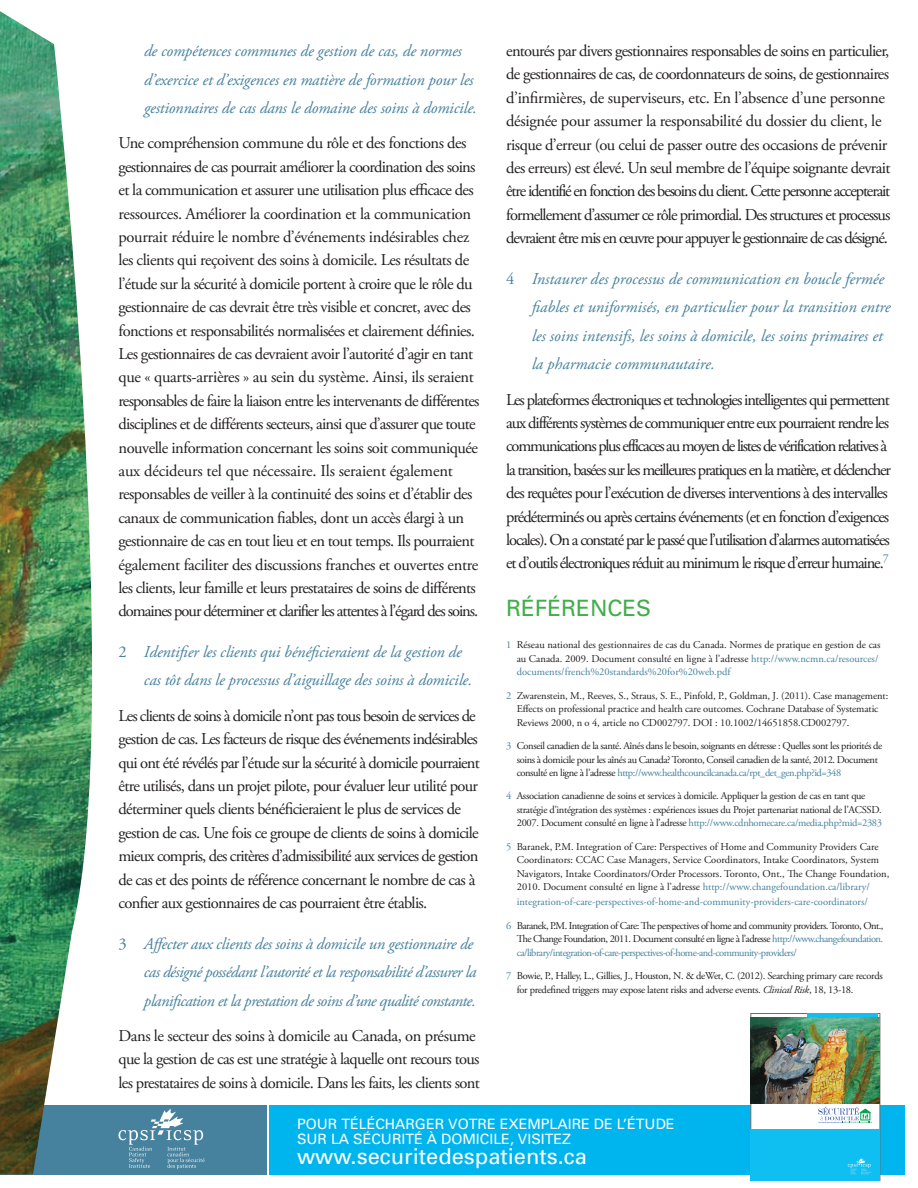
<style>
.page{position:relative;width:918px;height:1188px;background:#fff}
.page>*{position:absolute;margin:0;border:0;box-sizing:border-box;transform-origin:0 0}
.t1{font:22.5px "Univers";color:#40ae49}
.t2{font:21.9px "Univers";color:#fff}
.t3{font:16.5px/23.4px "Adobe Garamond Pro";letter-spacing:-.04em;color:#231f20}
.t4{font:16.5px/23.4px "Adobe Garamond Pro";letter-spacing:-.07em;color:#231f20}
.t5{font:italic 16.5px/28.5px "Adobe Garamond Pro";letter-spacing:-.01em;color:#46819e}
.t6{font:italic 16.5px/28.5px "Adobe Garamond Pro";letter-spacing:-.035em;color:#46819e}
.t7{font:14.25px/15px "Univers";color:#fff}
.t8{font:10.5px/13.5px "Adobe Garamond Pro";letter-spacing:-.02em;color:#231f20}
.t9{font:10.5px/13.5px "Adobe Garamond Pro";color:#231f20}
.t10{font:10.5px/13.5px "Adobe Garamond Pro";letter-spacing:-.04em;color:#231f20}
.t11{font:10.5px "Adobe Garamond Pro";color:#46819e}
.s1{font-style:normal}
.s2{color:#46819e}
.s3{font-style:italic}
</style>
<div class="page">
<div style="left:0;top:1105px;width:267px;height:70px;background:#46819e"></div>
<div style="left:269px;top:1105px;width:635px;height:70px;background:#00b4ed"></div>
<img style="left:0;top:11px;width:93px;height:1163px">
<svg style="left:118px;top:1109px;width:87px;height:60px"></svg>
<div style="left:751px;top:1013px;width:129px;height:168px;background:#fff;border:1px solid #6c6d70"></div>
<div style="left:751px;top:1129px;width:129px;height:52px;background:#10bff1"></div>
<div style="left:807px;top:1014px;width:70px;height:24px;background:#10bff1"></div>
<svg style="left:848px;top:1158px;width:24px;height:17px"></svg>
<svg style="left:818px;top:1107px;width:54px;height:16px"></svg>
<img style="left:751px;top:1017px;width:129px;height:86px">
<p class="t5" style="left:144px;top:37px;width:335px">de compétences communes de gestion de cas, de normes d’exercice et d’exigences en matière de formation pour les gestionnaires de cas dans le domaine des soins à domicile.</p>
<p class="t3" style="left:119px;top:132px;width:362px">Une compréhension commune du rôle et des fonctions des gestionnaires de cas pourrait améliorer la coordination des soins et la communication et assurer une utilisation plus efficace des ressources. Améliorer la coordination et la communication pourrait réduire le nombre d’événements indésirables chez les clients qui reçoivent des soins à domicile. Les résultats de l’étude sur la sécurité à domicile portent à croire que le rôle du gestionnaire de cas devrait être très visible et concret, avec des fonctions et responsabilités normalisées et clairement définies.<br>Les gestionnaires de cas devraient avoir l’autorité d’agir en tant que « quarts-arrières » au sein du système. Ainsi, ils seraient responsables de faire la liaison entre les intervenants de différentes disciplines et de différents secteurs, ainsi que d’assurer que toute nouvelle information concernant les soins soit communiquée aux décideurs tel que nécessaire. Ils seraient également responsables de veiller à la continuité des soins et d’établir des canaux de communication fiables, dont un accès élargi à un gestionnaire de cas en tout lieu et en tout temps. Ils pourraient également faciliter des discussions franches et ouvertes entre les clients, leur famille et leurs prestataires de soins de différents domaines pour déterminer et clarifier les attentes à l’égard des soins.</p>
<p class="t5" style="left:144px;top:638px;width:330px;text-indent:-25px"><span class="s1">2</span> Identifier les clients qui bénéficieraient de la gestion de cas tôt dans le processus d’aiguillage des soins à domicile.</p>
<p class="t3" style="left:118px;top:705px;width:363px">Les clients de soins à domicile n’ont pas tous besoin de services de gestion de cas. Les facteurs de risque des événements indésirables qui ont été révélés par l’étude sur la sécurité à domicile pourraient être utilisés, dans un projet pilote, pour évaluer leur utilité pour déterminer quels clients bénéficieraient le plus de services de gestion de cas. Une fois ce groupe de clients de soins à domicile mieux compris, des critères d’admissibilité aux services de gestion de cas et des points de référence concernant le nombre de cas à confier aux gestionnaires de cas pourraient être établis.</p>
<p class="t6" style="left:144px;top:930px;width:334px;text-indent:-25px"><span class="s1">3</span> Affecter aux clients des soins à domicile un gestionnaire de cas désigné possédant l’autorité et la responsabilité d’assurer la planification et la prestation de soins d’une qualité constante.</p>
<p class="t3" style="left:118px;top:1025px;width:363px">Dans le secteur des soins à domicile au Canada, on présume que la gestion de cas est une stratégie à laquelle ont recours tous les prestataires de soins à domicile. Dans les faits, les clients sont</p>
<p class="t3" style="left:506px;top:40px;width:386px">entourés par divers gestionnaires responsables de soins en particulier, de gestionnaires de cas, de coordonnateurs de soins, de gestionnaires d’infirmières, de superviseurs, etc. En l’absence d’une personne désignée pour assumer la responsabilité du dossier du client, le risque d’erreur (ou celui de passer outre des occasions de prévenir des erreurs) est élevé. Un seul membre de l’équipe soignante devrait être identifié en fonction des besoins du client. Cette personne accepterait formellement d’assumer ce rôle primordial. Des structures et processus devraient être mis en œuvre pour appuyer le gestionnaire de cas désigné.</p>
<p class="t5" style="left:532px;top:265px;width:360px;text-indent:-25px"><span class="s1">4</span> Instaurer des processus de communication en boucle fermée fiables et uniformisés, en particulier pour la transition entre les soins intensifs, les soins à domicile, les soins primaires et la pharmacie communautaire.</p>
<p class="t4" style="left:506px;top:388px;width:386px">Les plateformes électroniques et technologies intelligentes qui permettent aux différents systèmes de communiquer entre eux pourraient rendre les communications plus efficaces au moyen de listes de vérification relatives à la transition, basées sur les meilleures pratiques en la matière, et déclencher des requêtes pour l’exécution de diverses interventions à des intervalles prédéterminés ou après certains événements (et en fonction d’exigences locales). On a constaté par le passé que l’utilisation d’alarmes automatisées et d’outils électroniques réduit au minimum le risque d’erreur humaine.<sup>7</sup></p>
<h1 class="t1" style="left:506px;top:595px;width:147px">RÉFÉRENCES</h1>
<p class="t9" style="left:517px;top:639px;width:365px;text-indent:-10px"><span class="s2">1</span> Réseau national des gestionnaires de cas du Canada. Normes de pratique en gestion de cas au Canada. 2009. Document consulté en ligne à l’adresse <span class="s2">http://www.ncmn.ca/resources/ documents/french%20standards%20for%20web.pdf</span></p>
<p class="t8" style="left:517px;top:689px;width:373px;text-indent:-10px"><span class="s2">2</span> Zwarenstein, M., Reeves, S., Straus, S. E., Pinfold, P., Goldman, J. (2011). Case management:<br>Effects on professional practice and health care outcomes. Cochrane Database of Systematic<br>Reviews 2000, n o 4, article no CD002797. DOI : 10.1002/14651858.CD002797.</p>
<p class="t10" style="left:517px;top:739px;width:367px;text-indent:-10px"><span class="s2">3</span> Conseil canadien de la santé. Aînés dans le besoin, soignants en détresse : Quelles sont les priorités de soins à domicile pour les aînés au Canada? Toronto, Conseil canadien de la santé, 2012. Document consulté en ligne à l’adresse <span class="s2">http://www.healthcouncilcanada.ca/rpt_det_gen.php?id=348</span></p>
<p class="t8" style="left:517px;top:790px;width:367px;text-indent:-10px"><span class="s2">4</span> Association canadienne de soins et services à domicile. Appliquer la gestion de cas en tant que stratégie d’intégration des systèmes : expériences issues du Projet partenariat national de l’ACSSD.<br>2007. Document consulté en ligne à l’adresse <span class="s2">http://www.cdnhomecare.ca/media.php?mid=2383</span></p>
<p class="t9" style="left:517px;top:840px;width:374px;text-indent:-10px"><span class="s2">5</span> Baranek, P.M. Integration of Care: Perspectives of Home and Community Providers Care Coordinators: CCAC Case Managers, Service Coordinators, Intake Coordinators, System Navigators, Intake Coordinators/Order Processors. Toronto, Ont., The Change Foundation, 2010. Document consulté en ligne à l’adresse <span class="s2">http://www.changefoundation.ca/library/</span></p>
<p class="t11" style="left:517px;top:896px;width:353px">integration-of-care-perspectives-of-home-and-community-providers-care-coordinators/</p>
<p class="t8" style="left:517px;top:919px;width:368px;text-align:justify;text-indent:-10px"><span class="s2">6</span> Baranek, P.M. Integration of Care: The perspectives of home and community providers. Toronto, Ont., The Change Foundation, 2011. Document consulté en ligne à l’adresse <span class="s2">http://www.changefoundation. ca/library/integration-of-care-perspectives-of-home-and-community-providers/</span></p>
<p class="t8" style="left:517px;top:969px;width:368px;text-indent:-10px"><span class="s2">7</span> Bowie, P., Halley, L., Gillies, J., Houston, N. &amp; deWet, C. (2012). Searching primary care records for predefined triggers may expose latent risks and adverse events. <span class="s3">Clinical Risk</span>, 18, 13-18.</p>
<p class="t7" style="left:297px;top:1116px;width:379px">POUR TÉLÉCHARGER VOTRE EXEMPLAIRE DE L’ÉTUDE<br>SUR LA SÉCURITÉ À DOMICILE, VISITEZ</p>
<h2 class="t2" style="left:297px;top:1143px;width:292px">www.securitedespatients.ca</h2>
</div>
